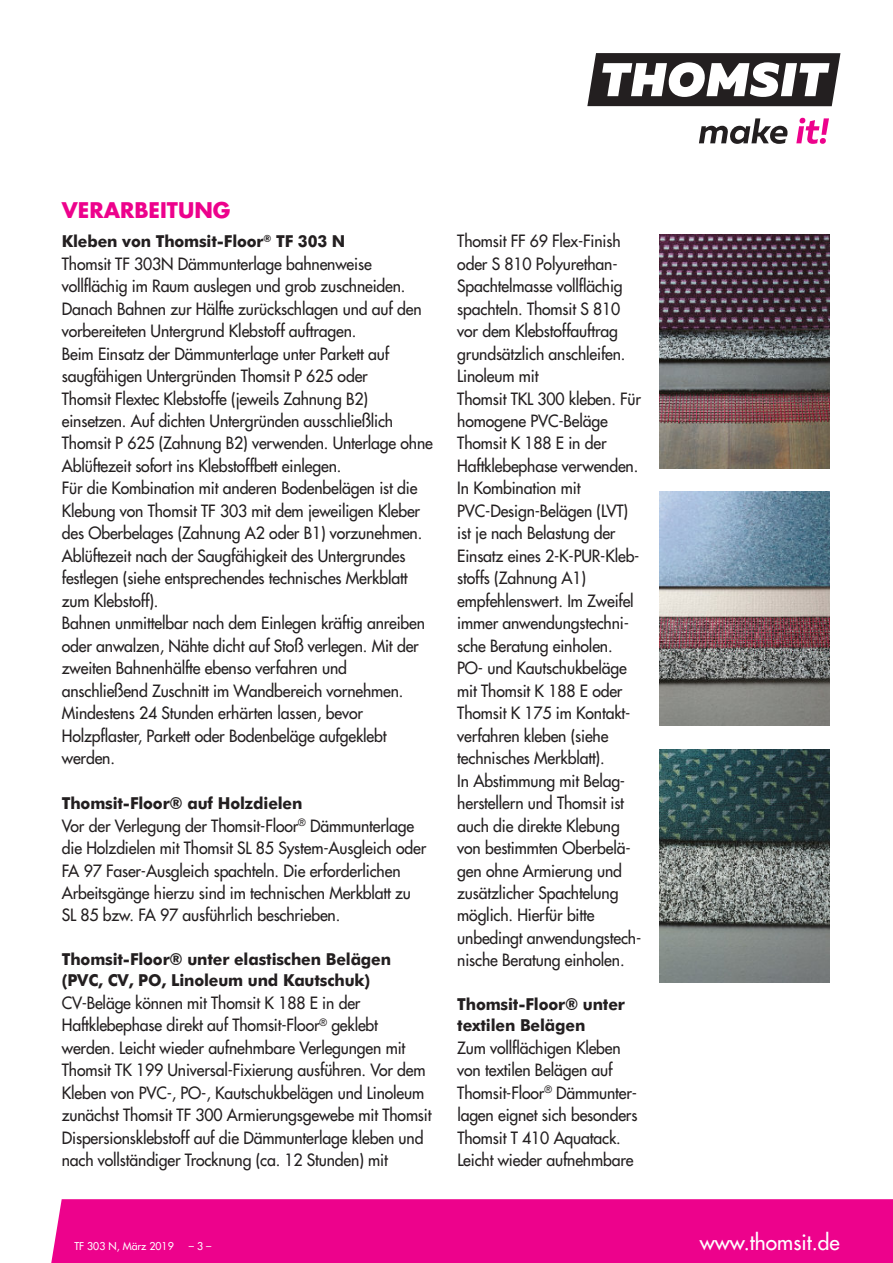
<style>
.page{position:relative;width:893px;height:1263px;background:#fff}
.page>*{position:absolute;margin:0;border:0;box-sizing:border-box;transform-origin:0 0}
.t1{font:21px "Futura";color:#fff}
.t2{font:700 21px "Futura";color:#ed028c}
.t3{font:16.5px/22.5px "Futura";letter-spacing:-.01em;color:#231f20;scale:.96 1}
.t4{font:700 16.5px/21.6px "Futura BT";letter-spacing:-.01em;color:#231f20;scale:.96 1}
.t5{font:10.5px "Futura";color:#fff}
</style>
<div class="page">
<svg style="left:587px;top:53px;width:253px;height:53px"></svg>
<svg style="left:699px;top:118px;width:89px;height:26px"></svg>
<svg style="left:796px;top:118px;width:33px;height:26px"></svg>
<div style="left:51px;top:1199px;width:842px;height:64px;background:#ed028c"></div>
<img style="left:659px;top:235px;width:170px;height:233px">
<img style="left:659px;top:492px;width:170px;height:234px">
<img style="left:659px;top:749px;width:170px;height:234px">
<p class="t2" style="left:62px;top:200px;width:170px">VERARBEITUNG</p>
<p class="t4" style="left:62px;top:232px;width:297px">Kleben von Thomsit-Floor<sup>®</sup> TF 303 N</p>
<p class="t3" style="left:62px;top:253px;width:388px">Thomsit TF 303N Dämmunterlage bahnenweise vollflächig im Raum auslegen und grob zuschneiden.<br>Danach Bahnen zur Hälfte zurückschlagen und auf den vorbereiteten Untergrund Klebstoff auftragen.<br>Beim Einsatz der Dämmunterlage unter Parkett auf saugfähigen Untergründen Thomsit P 625 oder<br>Thomsit Flextec Klebstoffe (jeweils Zahnung B2) einsetzen. Auf dichten Untergründen ausschließlich Thomsit P 625 (Zahnung B2) verwenden. Unterlage ohne Ablüftezeit sofort ins Klebstoffbett einlegen.<br>Für die Kombination mit anderen Bodenbelägen ist die Klebung von Thomsit TF 303 mit dem jeweiligen Kleber des Oberbelages (Zahnung A2 oder B1) vorzunehmen.<br>Ablüftezeit nach der Saugfähigkeit des Untergrundes festlegen (siehe entsprechendes technisches Merkblatt zum Klebstoff).<br>Bahnen unmittelbar nach dem Einlegen kräftig anreiben oder anwalzen, Nähte dicht auf Stoß verlegen. Mit der zweiten Bahnenhälfte ebenso verfahren und anschließend Zuschnitt im Wandbereich vornehmen.<br>Mindestens 24 Stunden erhärten lassen, bevor Holzpflaster, Parkett oder Bodenbeläge aufgeklebt werden.</p>
<p class="t4" style="left:62px;top:794px;width:252px">Thomsit-Floor® auf Holzdielen</p>
<p class="t3" style="left:62px;top:815px;width:381px">Vor der Verlegung der Thomsit-Floor<sup>®</sup> Dämmunterlage die Holzdielen mit Thomsit SL 85 System-Ausgleich oder FA 97 Faser-Ausgleich spachteln. Die erforderlichen Arbeitsgänge hierzu sind im technischen Merkblatt zu SL 85 bzw. FA 97 ausführlich beschrieben.</p>
<p class="t4" style="left:62px;top:949px;width:344px">Thomsit-Floor® unter elastischen Belägen (PVC, CV, PO, Linoleum und Kautschuk)</p>
<p class="t3" style="left:62px;top:992px;width:387px">CV-Beläge können mit Thomsit K 188 E in der Haftklebephase direkt auf Thomsit-Floor<sup>®</sup> geklebt werden. Leicht wieder aufnehmbare Verlegungen mit Thomsit TK 199 Universal-Fixierung ausführen. Vor dem Kleben von PVC-, PO-, Kautschukbelägen und Linoleum zunächst Thomsit TF 300 Armierungsgewebe mit Thomsit Dispersionsklebstoff auf die Dämmunterlage kleben und nach vollständiger Trocknung (ca. 12 Stunden) mit</p>
<p class="t3" style="left:457px;top:231px;width:193px">Thomsit FF 69 Flex-Finish oder S 810 Polyurethan-<br>Spachtelmasse vollflächig spachteln. Thomsit S 810 vor dem Klebstoffauftrag grundsätzlich anschleifen.<br>Linoleum mit<br>Thomsit TKL 300 kleben. Für homogene PVC-Beläge<br>Thomsit K 188 E in der<br>Haftklebephase verwenden.<br>In Kombination mit<br>PVC-Design-Belägen (LVT) ist je nach Belastung der<br>Einsatz eines 2-K-PUR-Kleb&shy;stoffs (Zahnung A1) empfehlenswert. Im Zweifel immer anwendungstechni&shy;sche Beratung einholen.<br>PO- und Kautschukbeläge mit Thomsit K 188 E oder<br>Thomsit K 175 im Kontakt&shy;verfahren kleben (siehe technisches Merkblatt).<br>In Abstimmung mit Belag&shy;herstellern und Thomsit ist auch die direkte Klebung von bestimmten Oberbelä&shy;gen ohne Armierung und zusätzlicher Spachtelung möglich. Hierfür bitte unbedingt anwendungstech&shy;nische Beratung einholen.</p>
<p class="t4" style="left:457px;top:994px;width:176px">Thomsit-Floor® unter textilen Belägen</p>
<p class="t3" style="left:457px;top:1037px;width:189px">Zum vollflächigen Kleben von textilen Belägen auf<br>Thomsit-Floor<sup>®</sup> Dämmunter&shy;lagen eignet sich besonders<br>Thomsit T 410 Aquatack.<br>Leicht wieder aufnehmbare</p>
<p class="t5" style="left:74px;top:1241px;width:101px">TF 303 N, März 2019</p>
<p class="t5" style="left:189px;top:1241px;width:24px">–3–</p>
<p class="t1" style="left:700px;top:1232px;width:141px">www.thomsit.de</p>
</div>
